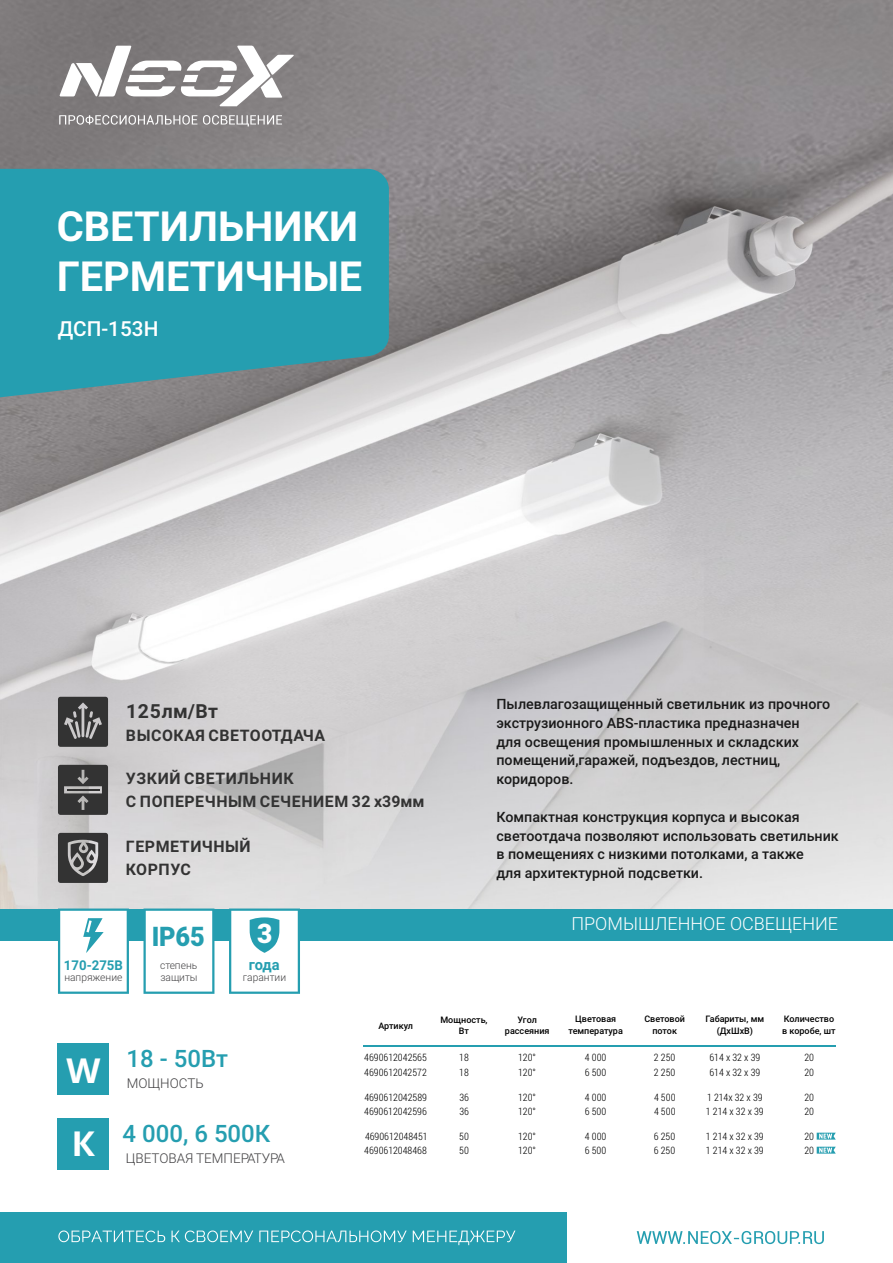
<style>
.page{position:relative;width:893px;height:1263px;background:#fff}
.page>*{position:absolute;margin:0;border:0;box-sizing:border-box;transform-origin:0 0}
.t1{font:700 41.55px/49.8px "Roboto";color:#fff}
.t2{font:700 34.35px "Open Sans";color:#fff}
.t3{font:900 27px "Roboto";color:#259eb0;scale:.94 1}
.t4{font:900 27px "Roboto";color:#fff}
.t5{font:500 24px "Roboto";color:#259eb0}
.t6{font:500 20.7px "Roboto";color:#fff}
.t7{font:700 19.35px "Roboto";letter-spacing:.035em;color:#333}
.t8{font:300 18px "Roboto";color:#fff}
.t9{font:700 15.9px/23px "Roboto";letter-spacing:.035em;color:#333}
.t10{font:700 15px "Roboto";color:#259eb0}
.t11{font:500 14.25px/18.8px "Roboto";color:#1a1a1a}
.t12{font:300 13.5px "Roboto";color:#414042}
.t13{font:700 13.5px "Roboto";color:#259eb0}
.t14{font:300 10.5px/12px "Roboto";color:#414042}
.t15{font:300 10.2px/15.5px "Roboto Condensed";color:#000}
.t16{font:500 9px/11.2px "Roboto";color:#000;text-align:center}
</style>
<div class="page">
<img style="left:0;top:0;width:893px;height:909px">
<div style="left:0;top:1212px;width:567px;height:51px;background:#259eb0"></div>
<svg style="left:58px;top:1230px;width:457px;height:15px"></svg>
<svg style="left:637px;top:1231px;width:187px;height:13px"></svg>
<div style="left:0;top:909px;width:893px;height:32px;background:#259eb0"></div>
<svg style="left:0;top:169px;width:389px;height:228px;background:#2f9cad"></svg>
<svg style="left:59px;top:46px;width:235px;height:60px"></svg>
<svg style="left:59px;top:115px;width:138px;height:10px"></svg>
<svg style="left:203px;top:115px;width:79px;height:11px"></svg>
<div style="left:58px;top:1043px;width:51px;height:51px;background:#259eb0"></div>
<div style="left:58px;top:1118px;width:51px;height:51px;background:#259eb0"></div>
<hr style="left:363px;top:1045px;width:473px;height:2px;background:#259eb0">
<svg style="left:143px;top:908px;width:71px;height:86px"></svg>
<svg style="left:58px;top:908px;width:71px;height:86px"></svg>
<svg style="left:229px;top:908px;width:71px;height:86px"></svg>
<svg style="left:58px;top:697px;width:50px;height:50px;background:#4c4c4c"></svg>
<svg style="left:58px;top:833px;width:50px;height:50px;background:#525151"></svg>
<svg style="left:58px;top:765px;width:50px;height:50px;background:#464646"></svg>
<svg style="left:817px;top:1147px;width:19px;height:6px"></svg>
<svg style="left:817px;top:1133px;width:19px;height:6px"></svg>
<h1 class="t1" style="left:57px;top:206px;width:307px">СВЕТИЛЬНИКИ<br>ГЕРМЕТИЧНЫЕ</h1>
<h3 class="t6" style="left:58px;top:320px;width:102px">ДСП-153Н</h3>
<h3 class="t7" style="left:126px;top:703px;width:93px">125лм/Вт</h3>
<p class="t9" style="left:126px;top:725px;width:201px">ВЫСОКАЯ СВЕТООТДАЧА</p>
<p class="t9" style="left:126px;top:769px;width:300px">УЗКИЙ СВЕТИЛЬНИК<br>С ПОПЕРЕЧНЫМ СЕЧЕНИЕМ 32 х39мм</p>
<p class="t9" style="left:126px;top:837px;width:126px">ГЕРМЕТИЧНЫЙ<br>КОРПУС</p>
<h3 class="t3" style="left:152px;top:925px;width:58px">IP65</h3>
<h3 class="t4" style="left:257px;top:922px;width:17px">3</h3>
<p class="t13" style="left:64px;top:959px;width:60px">170-275В</p>
<p class="t14" style="left:64px;top:972px;width:60px">напряжение</p>
<p class="t14" style="left:160px;top:960px;width:39px">степень защиты</p>
<p class="t10" style="left:249px;top:958px;width:32px">года</p>
<p class="t14" style="left:243px;top:972px;width:45px">гарантии</p>
<p class="t16" style="left:378px;top:1021px;width:36px">Артикул</p>
<p class="t11" style="left:496px;top:696px;width:335px">Пылевлагозащищенный светильник из прочного экструзионного ABS-пластика предназначен<br>для освещения промышленных и складских помещений,гаражей, подъездов, лестниц, коридоров.</p>
<p class="t11" style="left:496px;top:809px;width:344px">Компактная конструкция корпуса и высокая светоотдача позволяют использовать светильник в помещениях с низкими потолками, а также<br>для архитектурной подсветки.</p>
<p class="t8" style="left:571px;top:916px;width:268px">ПРОМЫШЛЕННОЕ ОСВЕЩЕНИЕ</p>
<p class="t16" style="left:440px;top:1015px;width:49px">Мощность,<br>Вт</p>
<p class="t16" style="left:505px;top:1015px;width:46px">Угол рассеяния</p>
<p class="t16" style="left:568px;top:1014px;width:56px">Цветовая температура</p>
<p class="t16" style="left:644px;top:1014px;width:42px">Световой поток</p>
<p class="t16" style="left:705px;top:1014px;width:60px">Габариты, мм (ДхШхВ)</p>
<p class="t16" style="left:782px;top:1014px;width:55px;text-align:left">Количество в коробе, шт</p>
<h2 class="t2" style="left:66px;top:1057px;width:35px">W</h2>
<h2 class="t2" style="left:72px;top:1129px;width:25px">К</h2>
<h3 class="t5" style="left:127px;top:1049px;width:103px">18 - 50Вт</h3>
<p class="t12" style="left:127px;top:1078px;width:79px">МОЩНОСТЬ</p>
<h3 class="t5" style="left:123px;top:1124px;width:149px">4 000, 6 500К</h3>
<p class="t12" style="left:126px;top:1153px;width:161px">ЦВЕТОВАЯ ТЕМПЕРАТУРА</p>
<p class="t15" style="left:364px;top:1049px;width:64px">4690612042565</p>
<p class="t15" style="left:518px;top:1049px;width:19px">120°</p>
<p class="t15" style="left:364px;top:1065px;width:64px">4690612042572</p>
<p class="t15" style="left:518px;top:1065px;width:19px">120°</p>
<p class="t15" style="left:364px;top:1089px;width:64px">4690612042589</p>
<p class="t15" style="left:518px;top:1089px;width:19px">120°</p>
<p class="t15" style="left:364px;top:1103px;width:64px">4690612042596</p>
<p class="t15" style="left:518px;top:1103px;width:19px">120°</p>
<p class="t15" style="left:365px;top:1128px;width:64px">4690612048451</p>
<p class="t15" style="left:518px;top:1128px;width:19px">120°</p>
<p class="t15" style="left:364px;top:1142px;width:64px">4690612048468</p>
<p class="t15" style="left:518px;top:1142px;width:19px">120°</p>
<p class="t15" style="left:459px;top:1049px;width:11px">18<br>18</p>
<p class="t15" style="left:459px;top:1090px;width:11px;line-height:14px">36<br>36</p>
<p class="t15" style="left:459px;top:1129px;width:11px;line-height:14.1px">50<br>50</p>
<p class="t15" style="left:585px;top:1049px;width:23px">4 000</p>
<p class="t15" style="left:654px;top:1049px;width:23px">2 250</p>
<p class="t15" style="left:585px;top:1065px;width:23px">6 500</p>
<p class="t15" style="left:654px;top:1065px;width:23px">2 250</p>
<p class="t15" style="left:585px;top:1089px;width:23px">4 000</p>
<p class="t15" style="left:654px;top:1089px;width:23px">4 500</p>
<p class="t15" style="left:585px;top:1103px;width:23px">6 500</p>
<p class="t15" style="left:654px;top:1103px;width:23px">4 500</p>
<p class="t15" style="left:585px;top:1128px;width:23px">4 000</p>
<p class="t15" style="left:654px;top:1128px;width:23px">6 250</p>
<p class="t15" style="left:585px;top:1142px;width:23px">6 500</p>
<p class="t15" style="left:654px;top:1142px;width:23px">6 250</p>
<p class="t15" style="left:709px;top:1049px;width:52px">614 х 32 х 39</p>
<p class="t15" style="left:804px;top:1049px;width:11px">20</p>
<p class="t15" style="left:709px;top:1065px;width:52px">614 х 32 х 39</p>
<p class="t15" style="left:804px;top:1065px;width:11px">20</p>
<p class="t15" style="left:707px;top:1089px;width:57px">1 214х 32 х 39</p>
<p class="t15" style="left:804px;top:1089px;width:11px">20</p>
<p class="t15" style="left:706px;top:1103px;width:59px">1 214 х 32 х 39</p>
<p class="t15" style="left:804px;top:1103px;width:11px">20</p>
<p class="t15" style="left:706px;top:1128px;width:59px">1 214 х 32 х 39</p>
<p class="t15" style="left:804px;top:1128px;width:11px">20</p>
<p class="t15" style="left:706px;top:1142px;width:59px">1 214 х 32 х 39</p>
<p class="t15" style="left:804px;top:1142px;width:11px">20</p>
</div>
